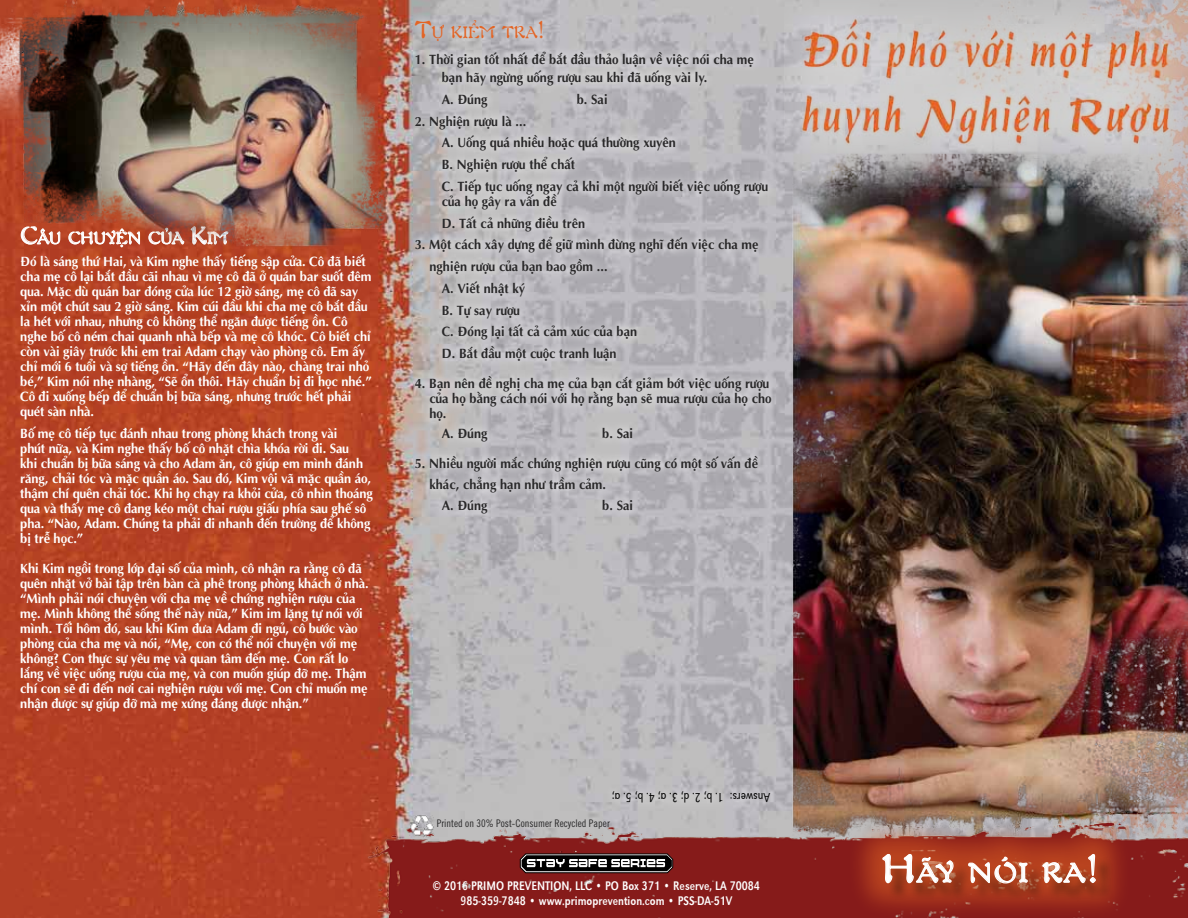
<style>
.page{position:relative;width:1188px;height:918px;background:#fff}
.page>*{position:absolute;margin:0;border:0;box-sizing:border-box;transform-origin:0 0}
.t1{font:27.3px "UVN Mang Cau";letter-spacing:.055em;color:#fff;scale:1.05 1}
.t2{font:16.8px "UVN Mang Cau";letter-spacing:.03em;color:#fff;scale:.95 1}
.t3{font:16.8px "UVN Mang Cau";letter-spacing:.03em;color:#e36424;scale:.95 1}
.t4{font:700 13.5px/15px "UTM Aptima";letter-spacing:-.01em;color:#fff;scale:.95 1}
.t5{font:700 13.5px/21.8px "UTM Aptima";color:#292829;scale:.94 1}
.t6{font:300 13.5px "URW Grotesk Ext Nar";color:#000;scale:.91 1}
.t7{font:12.9px/14.2px "URW Grotesk Ext Nar";color:#fff;text-align:center;scale:.93 1}
.t8{font:10.5px "Trade Gothic Cond Eighteen";color:#292829}
.s1{font-size:24px}
.s2{font-size:39px}
</style>
<div class="page">
<img style="left:0;top:0;width:785px;height:918px">
<img style="left:785px;top:0;width:403px;height:815px">
<svg style="left:406px;top:11px;width:374px;height:512px;background:#bcb9bd"></svg>
<img style="left:367px;top:815px;width:821px;height:103px">
<svg style="left:516px;top:844px;width:157px;height:29px;background:#653f3e"></svg>
<img style="left:410px;top:815px;width:23px;height:23px">
<div style="left:847px;top:818px;width:285px;height:100px;background:#e36424;opacity:.46"></div>
<div style="left:864px;top:836px;width:251px;height:67px;background:#e36424;opacity:.46"></div>
<svg style="left:882px;top:853px;width:72px;height:31px;background:#bf6a4e"></svg>
<svg style="left:968px;top:856px;width:60px;height:28px;background:#c26b50"></svg>
<svg style="left:1042px;top:820px;width:55px;height:98px;background:#aa513f"></svg>
<svg style="left:191px;top:250px;width:37px;height:6px"></svg>
<svg style="left:604px;top:784px;width:175px;height:28px;background:#bdbcbf"></svg>
<img style="left:0;top:0;width:415px;height:250px">
<p class="t2" style="left:20px;top:226px;width:220px"><span class="s1">C</span>ÂU CHUYỆN CỦA <span class="s1">K</span>IM</p>
<p class="t4" style="left:20px;top:253px;width:372px">Đó là sáng thứ Hai, và Kim nghe thấy tiếng sập cửa. Cô đã biết cha mẹ cô lại bắt đầu cãi nhau vì mẹ cô đã ở quán bar suốt đêm qua. Mặc dù quán bar đóng cửa lúc 12 giờ sáng, mẹ cô đã say xỉn một chút sau 2 giờ sáng. Kim cúi đầu khi cha mẹ cô bắt đầu la hét với nhau, nhưng cô không thể ngăn được tiếng ồn. Cô nghe bố cô ném chai quanh nhà bếp và mẹ cô khóc. Cô biết chỉ còn vài giây trước khi em trai Adam chạy vào phòng cô. Em ấy chỉ mới 6 tuổi và sợ tiếng ồn. “Hãy đến đây nào, chàng trai nhỏ bé,” Kim nói nhẹ nhàng, “Sẽ ổn thôi. Hãy chuẩn bị đi học nhé.” Cô đi xuống bếp để chuẩn bị bữa sáng, nhưng trước hết phải quét sàn nhà.</p>
<p class="t4" style="left:20px;top:425px;width:373px">Bố mẹ cô tiếp tục đánh nhau trong phòng khách trong vài<br>phút nữa, và Kim nghe thấy bố cô nhặt chìa khóa rời đi. Sau<br>khi chuẩn bị bữa sáng và cho Adam ăn, cô giúp em mình đánh răng, chải tóc và mặc quần áo. Sau đó, Kim vội vã mặc quần áo, thậm chí quên chải tóc. Khi họ chạy ra khỏi cửa, cô nhìn thoáng qua và thấy mẹ cô đang kéo một chai rượu giấu phía sau ghế sô pha. “Nào, Adam. Chúng ta phải đi nhanh đến trường để không bị trễ học.”</p>
<p class="t4" style="left:20px;top:560px;width:368px">Khi Kim ngồi trong lớp đại số của mình, cô nhận ra rằng cô đã quên nhặt vở bài tập trên bàn cà phê trong phòng khách ở nhà. “Mình phải nói chuyện với cha mẹ về chứng nghiện rượu của mẹ. Mình không thể sống thế này nữa,” Kim im lặng tự nói với mình. Tối hôm đó, sau khi Kim đưa Adam đi ngủ, cô bước vào phòng của cha mẹ và nói, “Mẹ, con có thể nói chuyện với mẹ không? Con thực sự yêu mẹ và quan tâm đến mẹ. Con rất lo lắng về việc uống rượu của mẹ, và con muốn giúp đỡ mẹ. Thậm chí con sẽ đi đến nơi cai nghiện rượu với mẹ. Con chỉ muốn mẹ nhận được sự giúp đỡ mà mẹ xứng đáng được nhận.”</p>
<p class="t3" style="left:415px;top:20px;width:138px"><span class="s1">T</span>Ự KIỂM TRA<span class="s1">!</span></p>
<p class="t5" style="left:442px;top:49px;width:334px;line-height:18.5px;text-indent:-27px">1. Thời gian tốt nhất để bắt đầu thảo luận về việc nói cha mẹ bạn hãy ngừng uống rượu sau khi đã uống vài ly.</p>
<p class="t5" style="left:442px;top:87px;width:50px">A. Đúng</p>
<p class="t5" style="left:577px;top:87px;width:34px">b. Sai</p>
<p class="t5" style="left:442px;top:109px;width:349px;text-indent:-27px">2. Nghiện rượu là ...<br>A. Uống quá nhiều hoặc quá thường xuyên<br>B. Nghiện rượu thể chất<br>C. Tiếp tục uống ngay cả khi một người biết việc uống rượu</p>
<p class="t5" style="left:442px;top:189px;width:154px">của họ gây ra vấn đề<br>D. Tất cả những điều trên</p>
<p class="t5" style="left:415px;top:233px;width:367px">3. Một cách xây dựng để giữ mình đừng nghĩ đến việc cha mẹ</p>
<p class="t5" style="left:429px;top:255px;width:191px">nghiện rượu của bạn bao gồm ...</p>
<p class="t5" style="left:442px;top:276px;width:90px">A. Viết nhật ký</p>
<p class="t5" style="left:442px;top:298px;width:85px">B. Tự say rượu</p>
<p class="t5" style="left:442px;top:320px;width:209px">C. Đóng lại tất cả cảm xúc của bạn</p>
<p class="t5" style="left:442px;top:342px;width:188px">D. Bắt đầu một cuộc tranh luận</p>
<p class="t5" style="left:429px;top:375px;width:366px;line-height:15px;text-indent:-15px">4. Bạn nên đề nghị cha mẹ của bạn cắt giảm bớt việc uống rượu của họ bằng cách nói với họ rằng bạn sẽ mua rượu của họ cho họ.</p>
<p class="t5" style="left:442px;top:421px;width:50px">A. Đúng</p>
<p class="t5" style="left:602px;top:421px;width:34px">b. Sai</p>
<p class="t5" style="left:415px;top:451px;width:367px">5. Nhiều người mắc chứng nghiện rượu cũng có một số vấn đề</p>
<p class="t5" style="left:429px;top:473px;width:190px">khác, chẳng hạn như trầm cảm.</p>
<p class="t5" style="left:442px;top:494px;width:50px">A. Đúng</p>
<p class="t5" style="left:602px;top:494px;width:34px">b. Sai</p>
<p class="t6" style="left:770px;top:806px;width:175px;rotate:-180deg">Answers: 1. b; 2. d; 3. a; 4. b; 5. a;</p>
<p class="t8" style="left:437px;top:817px;width:175px">Printed on 30% Post-Consumer Recycled Paper</p>
<p class="t7" style="left:433px;top:879px;width:353px">© 2016 PRIMO PREVENTION, LLC • PO Box 371 • Reserve, LA 70084<br>985-359-7848 • www.primoprevention.com • PSS-DA-51V</p>
<h1 class="t1" style="left:882px;top:853px;width:207px"><span class="s2">H</span>ÃY NÓI RA<span class="s2">!</span></h1>
</div>
